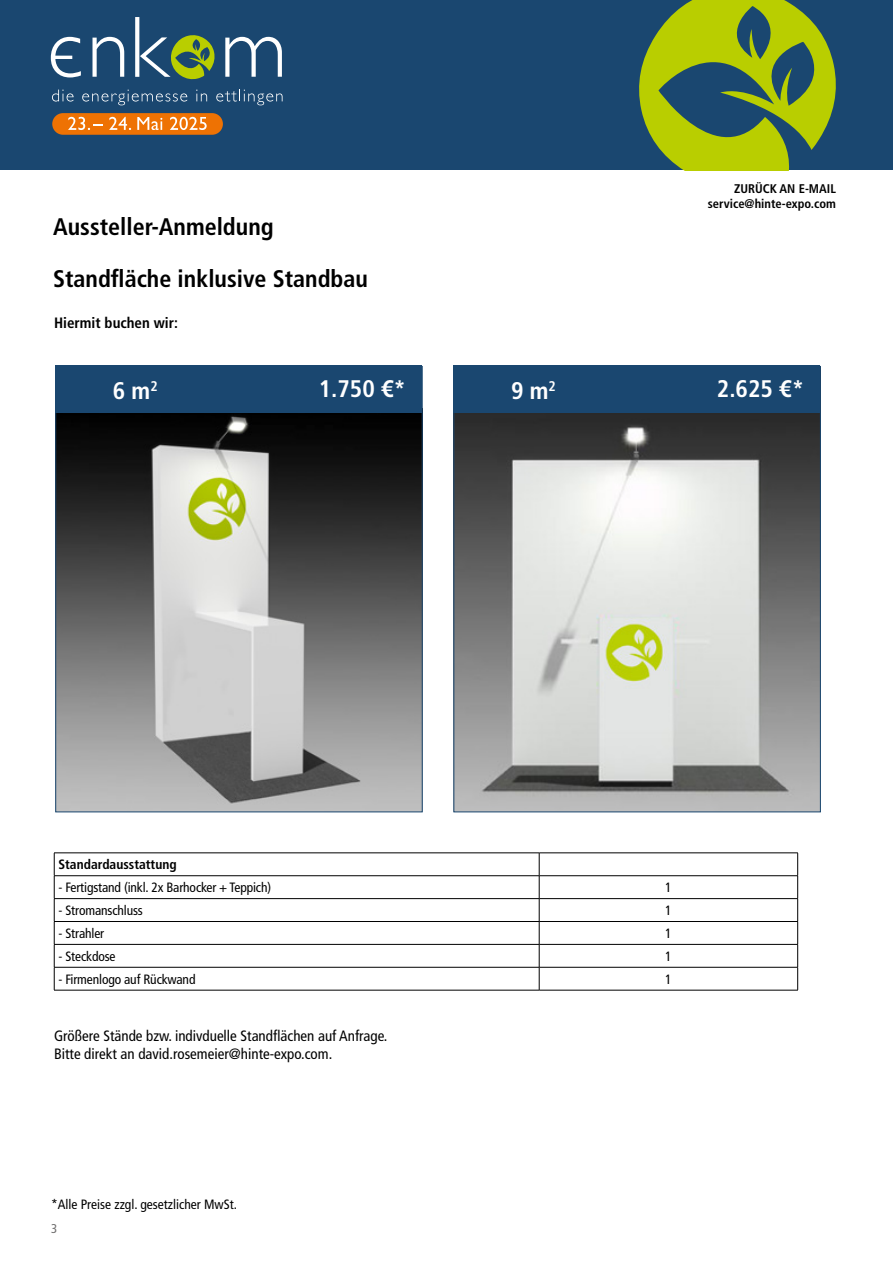
<style>
.page{position:relative;width:893px;height:1263px;background:#fff}
.page>*{position:absolute;margin:0;border:0;box-sizing:border-box;transform-origin:0 0}
.Headline_blau{font:700 condensed 24px "Frutiger LT Std";color:#000}
.Headline_blau-2{font:700 condensed 24px "Frutiger LT Std";color:#fff}
.Fliesstext_dt{font:condensed 15px "Frutiger LT Std";color:#000}
.Fliesstext_dt-2{font:700 condensed 15px "Frutiger LT Std";color:#000}
.Fließtext{font:condensed 13.5px "Frutiger LT Std";letter-spacing:-.01em;color:#000}
.Fliesstext_dt-3{font:condensed 13.5px "Frutiger LT Std";color:#000}
.Fließtext-2{font:700 condensed 13.5px "Frutiger LT Std";color:#000}
.t1{font:condensed 12.75px "Frutiger LT Std";color:#706f6f}
.t2{font:700 condensed 12.6px/15.1px "Frutiger LT Std";color:#000;text-align:right}
</style>
<div class="page">
<div style="left:0;top:0;width:893px;height:170px;background:#1a4770"></div>
<svg style="left:639px;top:0;width:197px;height:170px"></svg>
<div style="left:52px;top:113px;width:171px;height:22px;background:#ee7203;border-radius:11px"></div>
<svg style="left:68px;top:117px;width:35px;height:13px"></svg>
<svg style="left:109px;top:117px;width:22px;height:13px"></svg>
<svg style="left:137px;top:117px;width:25px;height:13px"></svg>
<svg style="left:170px;top:117px;width:37px;height:13px"></svg>
<svg style="left:92px;top:37px;width:32px;height:40px"></svg>
<svg style="left:225px;top:37px;width:57px;height:40px"></svg>
<svg style="left:51px;top:37px;width:30px;height:40px"></svg>
<svg style="left:135px;top:17px;width:80px;height:63px"></svg>
<svg style="left:52px;top:90px;width:22px;height:12px"></svg>
<svg style="left:82px;top:90px;width:105px;height:15px"></svg>
<svg style="left:196px;top:90px;width:11px;height:11px"></svg>
<svg style="left:216px;top:90px;width:67px;height:15px"></svg>
<img style="left:57px;top:413px;width:364px;height:397px">
<img style="left:456px;top:413px;width:363px;height:397px">
<div style="left:55px;top:365px;width:367px;height:48px;background:#1a4770"></div>
<div style="left:453px;top:365px;width:367px;height:48px;background:#1a4770"></div>
<svg style="left:55px;top:853px;width:742px;height:137px"></svg>
<hr style="left:54px;top:852px;width:485px;height:1px;background:#000">
<hr style="left:54px;top:875px;width:485px;height:1px;background:#000">
<hr style="left:54px;top:898px;width:485px;height:1px;background:#000">
<hr style="left:539px;top:898px;width:259px;height:1px;background:#000">
<hr style="left:54px;top:921px;width:485px;height:1px;background:#000">
<hr style="left:539px;top:921px;width:259px;height:1px;background:#000">
<hr style="left:54px;top:944px;width:485px;height:1px;background:#000">
<hr style="left:539px;top:944px;width:259px;height:1px;background:#000">
<hr style="left:54px;top:967px;width:485px;height:1px;background:#000">
<svg style="left:54px;top:853px;width:1px;height:137px"></svg>
<hr style="left:539px;top:967px;width:259px;height:1px;background:#000">
<hr style="left:54px;top:990px;width:485px;height:1px;background:#000">
<hr style="left:539px;top:990px;width:259px;height:1px;background:#000">
<hr style="left:539px;top:852px;width:259px;height:1px;background:#000">
<svg style="left:539px;top:853px;width:1px;height:137px"></svg>
<hr style="left:539px;top:875px;width:259px;height:1px;background:#000">
<svg style="left:797px;top:853px;width:1px;height:137px"></svg>
<p class="Headline_blau" style="left:53px;top:212px;width:222px">Aussteller-Anmeldung</p>
<p class="Headline_blau" style="left:53px;top:264px;width:316px">Standfläche inklusive Standbau</p>
<p class="Fliesstext_dt-2" style="left:54px;top:314px;width:125px">Hiermit buchen wir:</p>
<p class="t2" style="left:708px;top:181px;width:130px">ZURÜCK AN E-MAIL service@hinte-expo.com</p>
<p class="Headline_blau-2" style="left:319px;top:375px;width:89px">1.750 €*</p>
<p class="Headline_blau-2" style="left:717px;top:375px;width:89px">2.625 €*</p>
<p class="Headline_blau-2" style="left:113px;top:376px;width:46px">6 m<sup>2</sup></p>
<p class="Headline_blau-2" style="left:511px;top:376px;width:46px">9 m<sup>2</sup></p>
<p class="Fließtext-2" style="left:58px;top:857px;width:120px">Standardausstattung</p>
<p class="Fließtext" style="left:58px;top:880px;width:214px">- Fertigstand (inkl. 2x Barhocker + Teppich)</p>
<p class="Fließtext" style="left:665px;top:880px;width:8px">1</p>
<p class="Fließtext" style="left:58px;top:902px;width:86px">- Stromanschluss</p>
<p class="Fließtext" style="left:665px;top:902px;width:8px">1</p>
<p class="Fließtext" style="left:58px;top:925px;width:47px">- Strahler</p>
<p class="Fließtext" style="left:665px;top:925px;width:8px">1</p>
<p class="Fließtext" style="left:58px;top:948px;width:59px">- Steckdose</p>
<p class="Fließtext" style="left:665px;top:948px;width:8px">1</p>
<p class="Fließtext" style="left:58px;top:971px;width:138px">- Firmenlogo auf Rückwand</p>
<p class="Fließtext" style="left:665px;top:971px;width:8px">1</p>
<p class="Fliesstext_dt" style="left:54px;top:1027px;width:335px">Größere Stände bzw. indivduelle Standflächen auf Anfrage.</p>
<p class="Fliesstext_dt" style="left:54px;top:1045px;width:280px">Bitte direkt an david.rosemeier@hinte-expo.com.</p>
<p class="Fliesstext_dt-3" style="left:51px;top:1197px;width:188px">*Alle Preise zzgl. gesetzlicher MwSt.</p>
<p class="t1" style="left:51px;top:1221px;width:8px">3</p>
</div>
